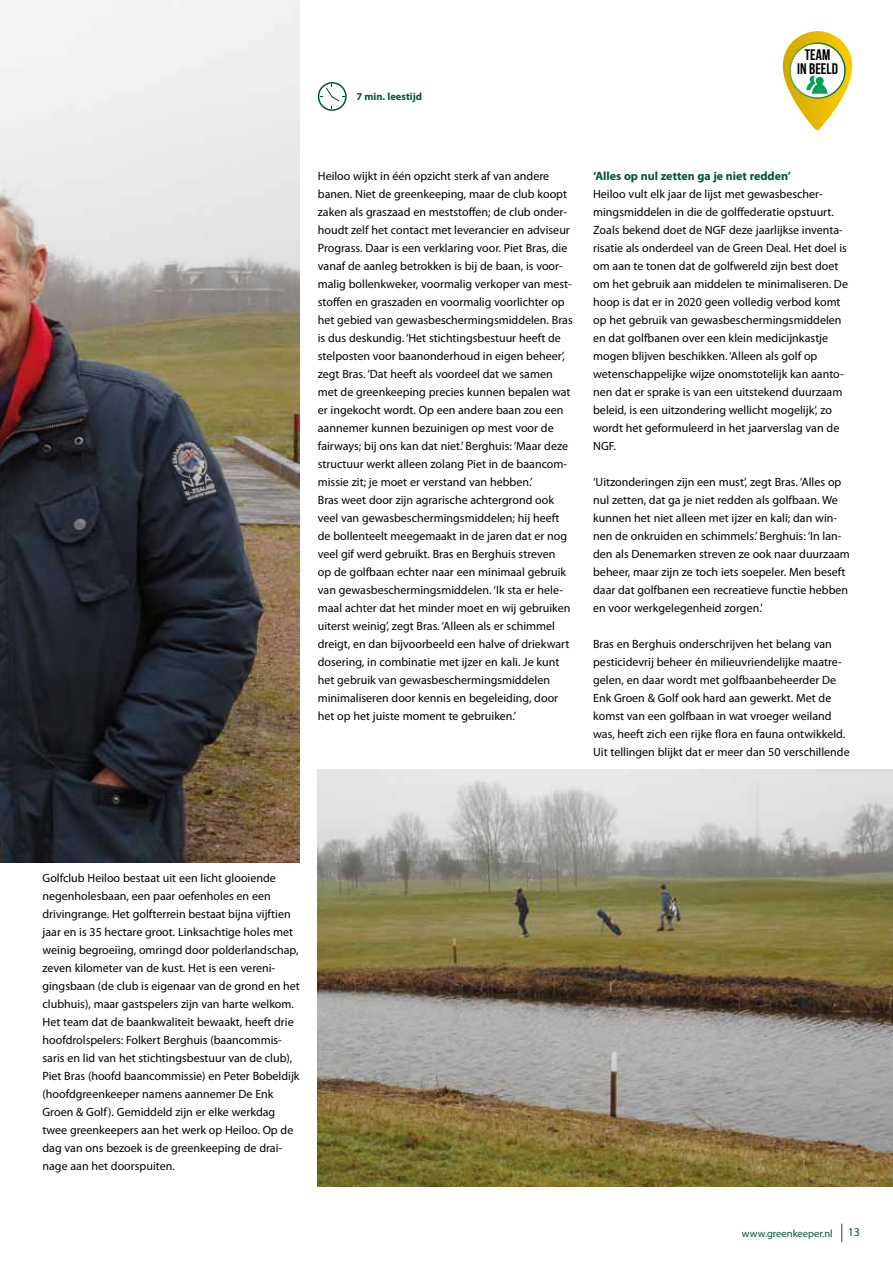
<style>
.page{position:relative;width:893px;height:1263px;background:#fff}
.page>*{position:absolute;margin:0;border:0;box-sizing:border-box;transform-origin:0 0}
.t1{font:15.3px/13.6px "Bebas Neue";color:#000;text-align:center}
.t2{font:12px/18px "Myriad Pro";color:#000}
.t3{font:700 12px "Myriad Pro";color:#00533d}
.t4{font:12px "Myriad Pro";color:#00533d}
.t5{font:10.5px "Myriad Pro";color:#00533d}
.t6{font:700 10.5px "Myriad Pro";color:#00533d}
</style>
<div class="page">
<svg style="left:841px;top:1223px;width:1px;height:19px"></svg>
<img style="left:0;top:0;width:300px;height:862px">
<svg style="left:318px;top:82px;width:29px;height:29px"></svg>
<img style="left:318px;top:770px;width:575px;height:416px">
<svg style="left:783px;top:31px;width:70px;height:99px"></svg>
<p class="t6" style="left:357px;top:90px;width:67px">7 min. leestijd</p>
<p class="t1" style="left:797px;top:48px;width:42px">TEAM<br>IN BEELD</p>
<p class="t2" style="left:318px;top:167px;width:256px">Heiloo wijkt in één opzicht sterk af van andere banen. Niet de greenkeeping, maar de club koopt zaken als graszaad en meststoffen; de club onder&shy;houdt zelf het contact met leverancier en adviseur Prograss. Daar is een verklaring voor. Piet Bras, die vanaf de aanleg betrokken is bij de baan, is voor&shy;malig bollenkweker, voormalig verkoper van mest&shy;stoffen en graszaden en voormalig voorlichter op het gebied van gewasbeschermingsmiddelen. Bras is dus deskundig. ‘Het stichtingsbestuur heeft de stelposten voor baanonderhoud in eigen beheer’, zegt Bras. ‘Dat heeft als voordeel dat we samen met de greenkeeping precies kunnen bepalen wat er ingekocht wordt. Op een andere baan zou een aannemer kunnen bezuinigen op mest voor de fairways; bij ons kan dat niet.’ Berghuis: ‘Maar deze structuur werkt alleen zolang Piet in de baancom&shy;missie zit; je moet er verstand van hebben.’<br>Bras weet door zijn agrarische achtergrond ook veel van gewasbeschermingsmiddelen; hij heeft de bollenteelt meegemaakt in de jaren dat er nog veel gif werd gebruikt. Bras en Berghuis streven<br>op de golfbaan echter naar een minimaal gebruik van gewasbeschermingsmiddelen. ‘Ik sta er hele&shy;maal achter dat het minder moet en wij gebruiken uiterst weinig’, zegt Bras. ‘Alleen als er schimmel dreigt, en dan bijvoorbeeld een halve of driekwart dosering, in combinatie met ijzer en kali. Je kunt het gebruik van gewasbeschermingsmiddelen minimaliseren door kennis en begeleiding, door het op het juiste moment te gebruiken.’</p>
<p class="t3" style="left:593px;top:168px;width:199px">‘Alles op nul zetten ga je niet redden’</p>
<p class="t2" style="left:593px;top:185px;width:256px">Heiloo vult elk jaar de lijst met gewasbescher&shy;mingsmiddelen in die de golffederatie opstuurt.<br>Zoals bekend doet de NGF deze jaarlijkse inventa&shy;risatie als onderdeel van de Green Deal. Het doel is om aan te tonen dat de golfwereld zijn best doet om het gebruik aan middelen te minimaliseren. De hoop is dat er in 2020 geen volledig verbod komt op het gebruik van gewasbeschermingsmiddelen en dat golfbanen over een klein medicijnkastje mogen blijven beschikken. ‘Alleen als golf op wetenschappelijke wijze onomstotelijk kan aanto&shy;nen dat er sprake is van een uitstekend duurzaam beleid, is een uitzondering wellicht mogelijk’, zo wordt het geformuleerd in het jaarverslag van de NGF.</p>
<p class="t2" style="left:593px;top:473px;width:258px">‘Uitzonderingen zijn een must’, zegt Bras. ‘Alles op nul zetten, dat ga je niet redden als golfbaan. We kunnen het niet alleen met ijzer en kali; dan win&shy;nen de onkruiden en schimmels.’ Berghuis: ‘In lan&shy;den als Denemarken streven ze ook naar duurzaam beheer, maar zijn ze toch iets soepeler. Men beseft daar dat golfbanen een recreatieve functie hebben en voor werkgelegenheid zorgen.'</p>
<p class="t2" style="left:593px;top:635px;width:258px">Bras en Berghuis onderschrijven het belang van pesticidevrij beheer én milieuvriendelijke maatre&shy;gelen, en daar wordt met golfbaanbeheerder De Enk Groen &amp; Golf ook hard aan gewerkt. Met de komst van een golfbaan in wat vroeger weiland was, heeft zich een rijke flora en fauna ontwikkeld.<br>Uit tellingen blijkt dat er meer dan 50 verschillende</p>
<p class="t2" style="left:43px;top:869px;width:259px">Golfclub Heiloo bestaat uit een licht glooiende negenholesbaan, een paar oefenholes en een drivingrange. Het golfterrein bestaat bijna vijftien jaar en is 35 hectare groot. Linksachtige holes met weinig begroeiing, omringd door polderlandschap, zeven kilometer van de kust. Het is een vereni&shy;gingsbaan (de club is eigenaar van de grond en het clubhuis), maar gastspelers zijn van harte welkom.<br>Het team dat de baankwaliteit bewaakt, heeft drie hoofdrolspelers: Folkert Berghuis (baancommis&shy;saris en lid van het stichtingsbestuur van de club), Piet Bras (hoofd baancommissie) en Peter Bobeldijk (hoofdgreenkeeper namens aannemer De Enk Groen &amp; Golf). Gemiddeld zijn er elke werkdag twee greenkeepers aan het werk op Heiloo. Op de dag van ons bezoek is de greenkeeping de drai&shy;nage aan het doorspuiten.</p>
<p class="t5" style="left:742px;top:1227px;width:92px">www.greenkeeper.nl</p>
<p class="t4" style="left:848px;top:1224px;width:14px">13</p>
</div>
